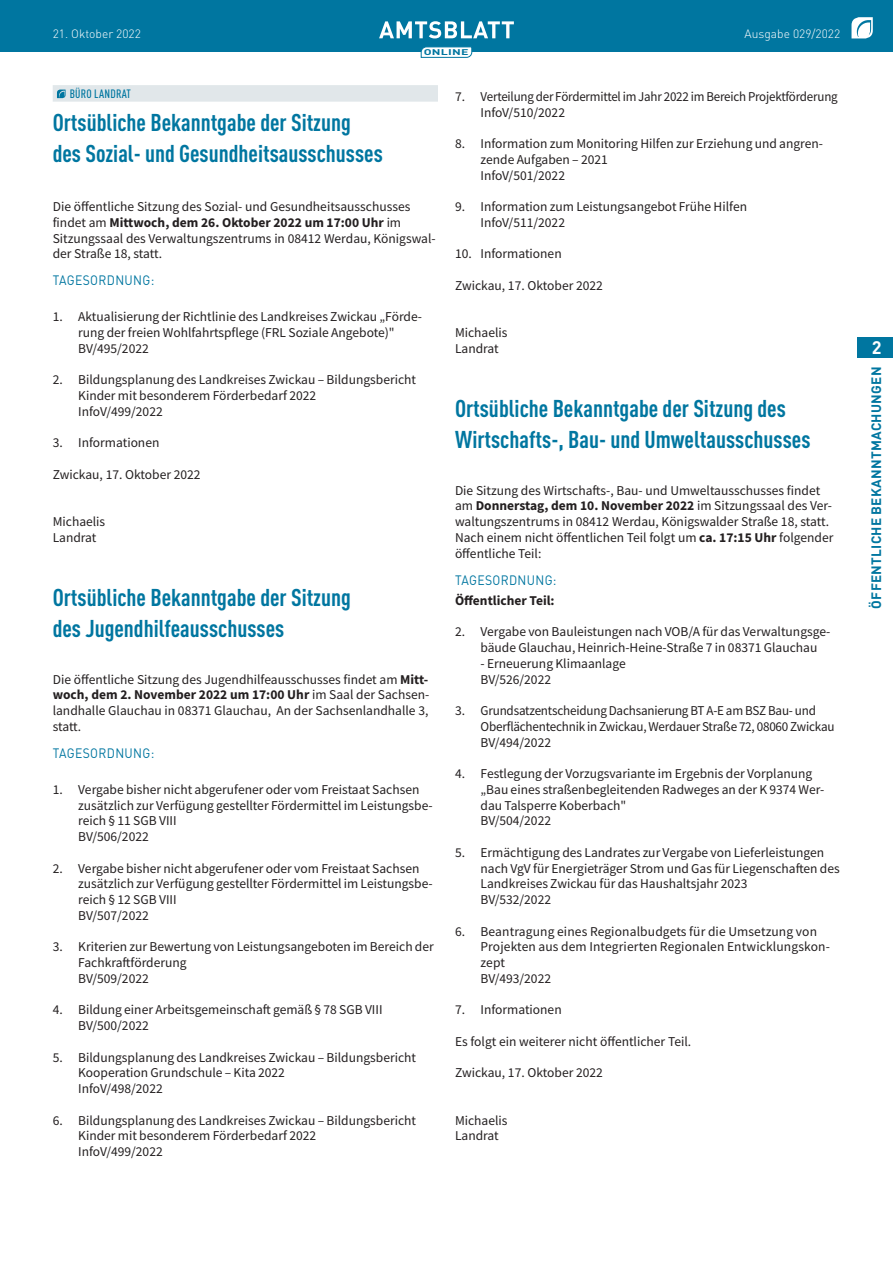
<style>
.page{position:relative;width:893px;height:1263px;background:#fff}
.page>*{position:absolute;margin:0;border:0;box-sizing:border-box;transform-origin:0 0}
.t1{font:700 condensed 24px/30.8px "DIN Pro";color:#0076a0}
.t2{font:700 18px "DIN Pro";color:#fff}
.t3{font:13.5px/15.8px "Source Sans Pro";color:#231f20}
.t4{font:13.5px "DIN Pro";letter-spacing:.03em;color:#0076a0;scale:.9 1}
.t5{font:700 13.5px "DIN Pro";letter-spacing:.02em;color:#0076a0}
.t6{font:700 13.5px "Source Sans Pro";color:#231f20}
.t7{font:300 12px "DIN Pro";color:#fff}
.t8{font:500 condensed 12px "DIN Pro";letter-spacing:.02em;color:#0076a0}
.t9{font:700 8.25px "DIN Pro";letter-spacing:.02em;color:#0076a0;scale:1.5 1}
.s1{font-weight:700}
</style>
<div class="page">
<div style="left:0;top:0;width:893px;height:51px;background:#0076a0"></div>
<svg style="left:851px;top:17px;width:22px;height:21px"></svg>
<svg style="left:379px;top:21px;width:135px;height:17px"></svg>
<svg style="left:421px;top:47px;width:51px;height:11px"></svg>
<div style="left:857px;top:337px;width:36px;height:21px;background:#0076a0"></div>
<div style="left:53px;top:85px;width:385px;height:17px;background:#e1e7ea"></div>
<svg style="left:57px;top:90px;width:9px;height:8px"></svg>
<p class="t7" style="left:53px;top:25px;width:90px">21. Oktober 2022</p>
<p class="t7" style="left:745px;top:25px;width:97px">Ausgabe 029/2022</p>
<p class="t9" style="left:424px;top:45px;width:31px">ONLINE</p>
<p class="t8" style="left:70px;top:85px;width:63px">BÜRO LANDRAT</p>
<h1 class="t1" style="left:53px;top:105px;width:332px">Ortsübliche Bekanntgabe der Sitzung des Sozial- und Gesundheitsausschusses</h1>
<p class="t3" style="left:53px;top:199px;width:385px">Die öffentliche Sitzung des Sozial- und Gesundheitsausschusses findet am <span class="s1">Mittwoch, dem 26. Oktober 2022 um 17:00 Uhr</span> im Sitzungssaal des Verwaltungszentrums in 08412 Werdau, Königswal&shy;der Straße 18, statt.</p>
<p class="t4" style="left:53px;top:270px;width:114px">TAGESORDNUNG:</p>
<p class="t3" style="left:78px;top:309px;width:345px;text-indent:-26px">1. Aktualisierung der Richtlinie des Landkreises Zwickau „Förde&shy;rung der freien Wohlfahrtspflege (FRL Soziale Angebote)"<br>BV/495/2022</p>
<p class="t3" style="left:78px;top:372px;width:339px;text-indent:-26px">2. Bildungsplanung des Landkreises Zwickau – Bildungsbericht<br>Kinder mit besonderem Förderbedarf 2022<br>InfoV/499/2022</p>
<p class="t3" style="left:53px;top:435px;width:108px">3. Informationen</p>
<p class="t3" style="left:53px;top:466px;width:149px">Zwickau, 17. Oktober 2022</p>
<p class="t3" style="left:53px;top:514px;width:54px">Michaelis<br>Landrat</p>
<h1 class="t1" style="left:53px;top:580px;width:300px">Ortsübliche Bekanntgabe der Sitzung des Jugendhilfeausschusses</h1>
<p class="t3" style="left:53px;top:671px;width:378px;text-align:justify">Die öffentliche Sitzung des Jugendhilfeausschusses findet am <span class="s1">Mitt&shy;woch, dem 2. November 2022 um 17:00 Uhr</span> im Saal der Sachsen&shy;landhalle Glauchau in 08371 Glauchau, An der Sachsenlandhalle 3, statt.</p>
<p class="t4" style="left:53px;top:742px;width:114px">TAGESORDNUNG:</p>
<p class="t3" style="left:78px;top:781px;width:356px;text-indent:-26px">1. Vergabe bisher nicht abgerufener oder vom Freistaat Sachsen zusätzlich zur Verfügung gestellter Fördermittel im Leistungsbe&shy;reich § 11 SGB VIII<br>BV/506/2022</p>
<p class="t3" style="left:78px;top:860px;width:356px;text-indent:-26px">2. Vergabe bisher nicht abgerufener oder vom Freistaat Sachsen zusätzlich zur Verfügung gestellter Fördermittel im Leistungsbe&shy;reich § 12 SGB VIII<br>BV/507/2022</p>
<p class="t3" style="left:78px;top:939px;width:357px;text-indent:-26px">3. Kriterien zur Bewertung von Leistungsangeboten im Bereich der<br>Fachkraftförderung<br>BV/509/2022</p>
<p class="t3" style="left:78px;top:1002px;width:306px;text-indent:-26px">4. Bildung einer Arbeitsgemeinschaft gemäß § 78 SGB VIII<br>BV/500/2022</p>
<p class="t3" style="left:78px;top:1049px;width:339px;text-indent:-26px">5. Bildungsplanung des Landkreises Zwickau – Bildungsbericht<br>Kooperation Grundschule – Kita 2022<br>InfoV/498/2022</p>
<p class="t3" style="left:78px;top:1112px;width:339px;text-indent:-26px">6. Bildungsplanung des Landkreises Zwickau – Bildungsbericht<br>Kinder mit besonderem Förderbedarf 2022<br>InfoV/499/2022</p>
<p class="t3" style="left:480px;top:88px;width:359px;text-indent:-26px">7. Verteilung der Fördermittel im Jahr 2022 im Bereich Projektförderung<br>InfoV/510/2022</p>
<p class="t3" style="left:480px;top:136px;width:344px;text-indent:-26px">8. Information zum Monitoring Hilfen zur Erziehung und angren&shy;zende Aufgaben – 2021<br>InfoV/501/2022</p>
<p class="t3" style="left:480px;top:199px;width:268px;text-indent:-26px">9. Information zum Leistungsangebot Frühe Hilfen<br>InfoV/511/2022</p>
<p class="t3" style="left:455px;top:246px;width:108px">10. Informationen</p>
<p class="t3" style="left:455px;top:277px;width:149px">Zwickau, 17. Oktober 2022</p>
<p class="t3" style="left:455px;top:325px;width:54px">Michaelis<br>Landrat</p>
<h1 class="t1" style="left:455px;top:391px;width:357px">Ortsübliche Bekanntgabe der Sitzung des<br>Wirtschafts-, Bau- und Umweltausschusses</h1>
<p class="t3" style="left:455px;top:482px;width:380px">Die Sitzung des Wirtschafts-, Bau- und Umweltausschusses findet am <span class="s1">Donnerstag, dem 10. November 2022</span> im Sitzungssaal des Ver&shy;waltungszentrums in 08412 Werdau, Königswalder Straße 18, statt.<br>Nach einem nicht öffentlichen Teil folgt um <span class="s1">ca. 17:15 Uhr</span> folgender öffentliche Teil:</p>
<p class="t4" style="left:455px;top:569px;width:114px">TAGESORDNUNG:</p>
<p class="t6" style="left:455px;top:591px;width:101px">Öffentlicher Teil:</p>
<p class="t3" style="left:480px;top:624px;width:351px;text-indent:-26px">2. Vergabe von Bauleistungen nach VOB/A für das Verwaltungsge&shy;bäude Glauchau, Heinrich-Heine-Straße 7 in 08371 Glauchau</p>
<p class="t3" style="left:480px;top:655px;width:147px">- Erneuerung Klimaanlage<br>BV/526/2022</p>
<p class="t3" style="left:480px;top:703px;width:356px;text-indent:-26px">3. Grundsatzentscheidung Dachsanierung BT A-E am BSZ Bau- und<br>Oberflächentechnik in Zwickau, Werdauer Straße 72, 08060 Zwickau<br>BV/494/2022</p>
<p class="t3" style="left:480px;top:766px;width:345px;text-indent:-26px">4. Festlegung der Vorzugsvariante im Ergebnis der Vorplanung „Bau eines straßenbegleitenden Radweges an der K 9374 Wer&shy;dau Talsperre Koberbach"<br>BV/504/2022</p>
<p class="t3" style="left:480px;top:844px;width:361px;text-indent:-26px">5. Ermächtigung des Landrates zur Vergabe von Lieferleistungen nach VgV für Energieträger Strom und Gas für Liegenschaften des Landkreises Zwickau für das Haushaltsjahr 2023<br>BV/532/2022</p>
<p class="t3" style="left:480px;top:923px;width:351px;text-indent:-26px">6. Beantragung eines Regionalbudgets für die Umsetzung von Projekten aus dem Integrierten Regionalen Entwicklungskon&shy;zept<br>BV/493/2022</p>
<p class="t3" style="left:455px;top:1002px;width:108px">7. Informationen</p>
<p class="t3" style="left:455px;top:1033px;width:238px">Es folgt ein weiterer nicht öffentlicher Teil.</p>
<p class="t3" style="left:455px;top:1065px;width:149px">Zwickau, 17. Oktober 2022</p>
<p class="t3" style="left:455px;top:1112px;width:54px">Michaelis<br>Landrat</p>
<h2 class="t2" style="left:872px;top:333px;width:11px">2</h2>
<p class="t5" style="left:865px;top:609px;width:243px;rotate:-90deg">ÖFFENTLICHE BEKANNTMACHUNGEN</p>
</div>
